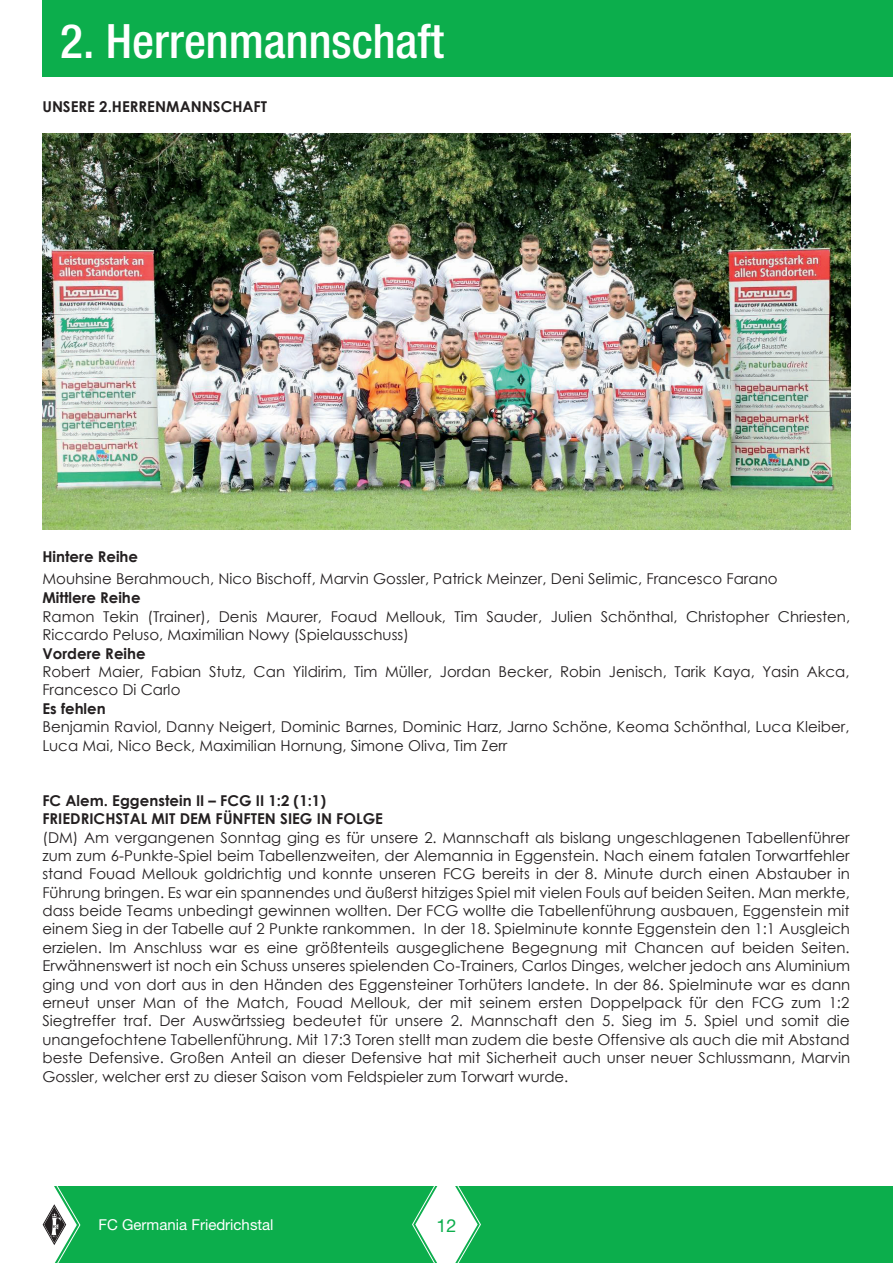
<style>
.page{position:relative;width:893px;height:1263px;background:#fff}
.page>*{position:absolute;margin:0;border:0;box-sizing:border-box;transform-origin:0 0}
.t1{font:500 47.4px "Helvetica Neue Condensed";color:#fff}
.t2{font:18px "Helvetica Neue";color:#0cae4c}
.t3{font:15px/18.5px "Century Gothic";color:#231f20}
.t4{font:700 15px/18.3px "Century Gothic";color:#231f20}
.t5{font:15px "Helvetica Neue";color:#fff}
</style>
<div class="page">
<div style="left:43px;top:0;width:850px;height:77px;background:#0cae4c"></div>
<div style="left:43px;top:1186px;width:850px;height:77px;background:#0cae4c"></div>
<svg style="left:412px;top:1186px;width:69px;height:77px"></svg>
<svg style="left:42px;top:1186px;width:38px;height:77px"></svg>
<img style="left:42px;top:134px;width:808px;height:396px">
<h1 class="t1" style="left:60px;top:13px;width:385px">2. Herrenmannschaft</h1>
<p class="t4" style="left:42px;top:97px;width:226px">UNSERE 2.HERRENMANNSCHAFT</p>
<p class="t4" style="left:42px;top:546px;width:97px">Hintere Reihe</p>
<p class="t3" style="left:42px;top:569px;width:737px">Mouhsine Berahmouch, Nico Bischoff, Marvin Gossler, Patrick Meinzer, Deni Selimic, Francesco Farano</p>
<p class="t4" style="left:42px;top:588px;width:100px">Mittlere Reihe</p>
<p class="t3" style="left:42px;top:607px;width:809px">Ramon Tekin (Trainer), Denis Maurer, Foaud Mellouk, Tim Sauder, Julien Schönthal, Christopher Chriesten,<br>Riccardo Peluso, Maximilian Nowy (Spielausschuss)</p>
<p class="t4" style="left:42px;top:643px;width:105px">Vordere Reihe</p>
<p class="t3" style="left:42px;top:662px;width:809px">Robert Maier, Fabian Stutz, Can Yildirim, Tim Müller, Jordan Becker, Robin Jenisch, Tarik Kaya, Yasin Akca,<br>Francesco Di Carlo</p>
<p class="t4" style="left:42px;top:698px;width:65px">Es fehlen</p>
<p class="t3" style="left:42px;top:717px;width:808px">Benjamin Raviol, Danny Neigert, Dominic Barnes, Dominic Harz, Jarno Schöne, Keoma Schönthal, Luca Kleiber,<br>Luca Mai, Nico Beck, Maximilian Hornung, Simone Oliva, Tim Zerr</p>
<p class="t4" style="left:42px;top:790px;width:342px">FC Alem. Eggenstein II – FCG II 1:2 (1:1)<br>FRIEDRICHSTAL MIT DEM FÜNFTEN SIEG IN FOLGE</p>
<p class="t3" style="left:42px;top:828px;width:809px;text-align:justify">(DM) Am vergangenen Sonntag ging es für unsere 2. Mannschaft als bislang ungeschlagenen Tabellenführer zum zum 6-Punkte-Spiel beim Tabellenzweiten, der Alemannia in Eggenstein. Nach einem fatalen Torwartfehler stand Fouad Mellouk goldrichtig und konnte unseren FCG bereits in der 8. Minute durch einen Abstauber in Führung bringen. Es war ein spannendes und äußerst hitziges Spiel mit vielen Fouls auf beiden Seiten. Man merkte, dass beide Teams unbedingt gewinnen wollten. Der FCG wollte die Tabellenführung ausbauen, Eggenstein mit einem Sieg in der Tabelle auf 2 Punkte rankommen. In der 18. Spielminute konnte Eggenstein den 1:1 Ausgleich erzielen. Im Anschluss war es eine größtenteils ausgeglichene Begegnung mit Chancen auf beiden Seiten.<br>Erwähnenswert ist noch ein Schuss unseres spielenden Co-Trainers, Carlos Dinges, welcher jedoch ans Aluminium ging und von dort aus in den Händen des Eggensteiner Torhüters landete. In der 86. Spielminute war es dann erneut unser Man of the Match, Fouad Mellouk, der mit seinem ersten Doppelpack für den FCG zum 1:2<br>Siegtreffer traf. Der Auswärtssieg bedeutet für unsere 2. Mannschaft den 5. Sieg im 5. Spiel und somit die unangefochtene Tabellenführung. Mit 17:3 Toren stellt man zudem die beste Offensive als auch die mit Abstand beste Defensive. Großen Anteil an dieser Defensive hat mit Sicherheit auch unser neuer Schlussmann, Marvin Gossler, welcher erst zu dieser Saison vom Feldspieler zum Torwart wurde.</p>
<p class="t5" style="left:99px;top:1216px;width:177px">FC Germania Friedrichstal</p>
<p class="t2" style="left:436px;top:1215px;width:22px">12</p>
</div>
